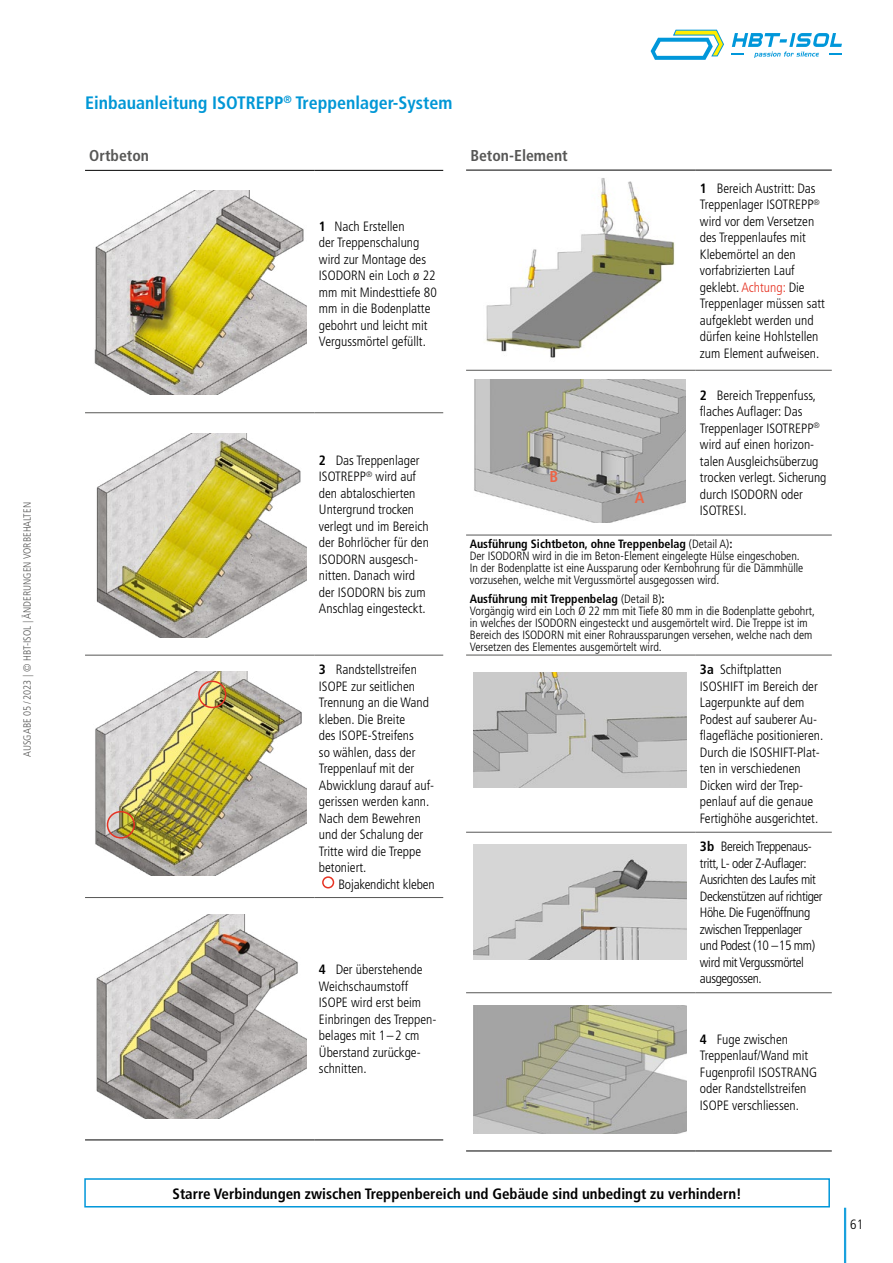
<style>
.page{position:relative;width:893px;height:1263px;background:#fff}
.page>*{position:absolute;margin:0;border:0;box-sizing:border-box;transform-origin:0 0}
.t1{font:700 condensed 18px "Frutiger LT Std";color:#0097d6}
.t2{font:700 condensed 15.75px "Frutiger LT Std";color:#575756}
.t3{font:700 condensed 15.75px "Frutiger LT Std";color:#ec6446}
.t4{font:700 condensed 15px "Frutiger LT Std";color:#000}
.t5{font:300 condensed 13.5px/16.5px "Frutiger LT Std";color:#000}
.t6{font:300 condensed 13.5px/16.5px "Frutiger LT Std";letter-spacing:-.03em;color:#000}
.t7{font:300 condensed 12px/12px "Frutiger LT Std";color:#000}
.t8{font:300 condensed 10.5px "Frutiger LT Std";letter-spacing:.005em;color:#575756}
.s1{font-weight:700}
.s2{color:#e63323}
</style>
<div class="page">
<svg style="left:732px;top:33px;width:110px;height:25px"></svg>
<svg style="left:651px;top:30px;width:73px;height:30px"></svg>
<hr style="left:844px;top:1208px;width:2px;height:55px;background:#0097da">
<img style="left:473px;top:672px;width:213px;height:115px">
<img style="left:473px;top:844px;width:213px;height:116px">
<img style="left:486px;top:178px;width:189px;height:180px">
<img style="left:474px;top:379px;width:212px;height:143px">
<img style="left:96px;top:915px;width:210px;height:204px">
<img style="left:95px;top:672px;width:211px;height:204px">
<img style="left:96px;top:433px;width:210px;height:204px">
<img style="left:94px;top:190px;width:212px;height:204px">
<img style="left:474px;top:1006px;width:213px;height:127px">
<div style="left:198px;top:681px;width:28px;height:27px;border:2px solid #e63323;border-radius:50%"></div>
<div style="left:107px;top:811px;width:28px;height:27px;border:2px solid #e63323;border-radius:50%"></div>
<hr style="left:466px;top:370px;width:230px;height:1px;background:#575756">
<hr style="left:696px;top:370px;width:136px;height:1px;background:#575756">
<hr style="left:466px;top:535px;width:230px;height:1px;background:#575756">
<hr style="left:696px;top:535px;width:136px;height:1px;background:#575756">
<hr style="left:466px;top:655px;width:230px;height:1px;background:#575756">
<hr style="left:696px;top:655px;width:136px;height:1px;background:#575756">
<hr style="left:696px;top:832px;width:136px;height:1px;background:#575756">
<hr style="left:466px;top:992px;width:230px;height:1px;background:#575756">
<hr style="left:696px;top:992px;width:136px;height:1px;background:#575756">
<hr style="left:466px;top:832px;width:230px;height:1px;background:#575756">
<hr style="left:466px;top:1151px;width:230px;height:1px;background:#000">
<hr style="left:696px;top:1151px;width:136px;height:1px;background:#000">
<hr style="left:466px;top:170px;width:230px;height:1px;background:#000">
<hr style="left:696px;top:170px;width:136px;height:1px;background:#000">
<hr style="left:85px;top:412px;width:230px;height:1px;background:#575756">
<hr style="left:315px;top:412px;width:128px;height:1px;background:#575756">
<hr style="left:85px;top:655px;width:230px;height:1px;background:#575756">
<hr style="left:315px;top:655px;width:128px;height:1px;background:#575756">
<hr style="left:85px;top:897px;width:230px;height:1px;background:#575756">
<hr style="left:315px;top:897px;width:128px;height:1px;background:#575756">
<hr style="left:85px;top:170px;width:230px;height:1px;background:#000">
<hr style="left:315px;top:170px;width:128px;height:1px;background:#000">
<hr style="left:85px;top:1140px;width:230px;height:1px;background:#000">
<hr style="left:315px;top:1140px;width:128px;height:1px;background:#000">
<div style="left:322px;top:876px;width:12px;height:12px;border:2px solid #e63323;border-radius:50%"></div>
<div style="left:84px;top:1178px;width:746px;height:29px;border:2px solid #0097da"></div>
<p class="t8" style="left:21px;top:757px;width:256px;rotate:-90deg">AUSGABE 05 / 2023 | © HBT-ISOL | ÄNDERUNGEN VORBEHALTEN</p>
<h1 class="t1" style="left:85px;top:92px;width:369px">Einbauanleitung ISOTREPP<sup>®</sup> Treppenlager-System</h1>
<p class="t2" style="left:89px;top:147px;width:61px">Ortbeton</p>
<p class="t5" style="left:319px;top:218px;width:119px"><span class="s1">1</span> Nach Erstellen<br>der Treppenschalung wird zur Montage des<br>ISODORN ein Loch ø 22 mm mit Mindesttiefe 80 mm in die Bodenplatte gebohrt und leicht mit<br>Vergussmörtel gefüllt.</p>
<p class="t5" style="left:319px;top:452px;width:112px"><span class="s1">2</span> Das Treppenlager<br>ISOTREPP<sup>®</sup> wird auf den abtaloschierten<br>Untergrund trocken verlegt und im Bereich der Bohrlöcher für den<br>ISODORN ausgesch&shy;nitten. Danach wird der ISODORN bis zum<br>Anschlag eingesteckt.</p>
<p class="t5" style="left:319px;top:661px;width:117px"><span class="s1">3</span> Randstellstreifen<br>ISOPE zur seitlichen<br>Trennung an die Wand kleben. Die Breite<br>des ISOPE-Streifens<br>so wählen, dass der<br>Treppenlauf mit der<br>Abwicklung darauf auf&shy;gerissen werden kann.<br>Nach dem Bewehren und der Schalung der<br>Tritte wird die Treppe betoniert.</p>
<p class="t5" style="left:338px;top:876px;width:98px">Bojakendicht kleben</p>
<p class="t5" style="left:319px;top:961px;width:119px"><span class="s1">4</span> Der überstehende<br>Weichschaumstoff<br>ISOPE wird erst beim<br>Einbringen des Treppen&shy;belages mit 1– 2 cm<br>Überstand zurückge&shy;schnitten.</p>
<p class="t2" style="left:470px;top:146px;width:99px">Beton-Element</p>
<p class="t3" style="left:549px;top:467px;width:10px">B</p>
<p class="t3" style="left:635px;top:488px;width:11px">A</p>
<p class="t5" style="left:700px;top:180px;width:127px"><span class="s1">1</span> Bereich Austritt: Das<br>Treppenlager ISOTREPP<sup>® </sup>wird vor dem Versetzen des Treppenlaufes mit<br>Klebemörtel an den vorfabrizierten Lauf geklebt. <span class="s2">Achtung:</span> Die<br>Treppenlager müssen satt aufgeklebt werden und dürfen keine Hohlstellen zum Element aufweisen.</p>
<p class="t5" style="left:700px;top:387px;width:128px"><span class="s1">2</span> Bereich Treppenfuss, flaches Auflager: Das<br>Treppenlager ISOTREPP<sup>® </sup>wird auf einen horizon&shy;talen Ausgleichsüberzug trocken verlegt. Sicherung durch ISODORN oder<br>ISOTRESI.</p>
<p class="t7" style="left:470px;top:538px;width:335px"><span class="s1">Ausführung Sichtbeton, ohne Treppenbelag</span> (Detail A)<span class="s1">:<br></span>Der ISODORN wird in die im Beton-Element eingelegte Hülse eingeschoben.<br>In der Bodenplatte ist eine Aussparung oder Kernbohrung für die Dämmhülle vorzusehen, welche mit Vergussmörtel ausgegossen wird.</p>
<p class="t7" style="left:470px;top:593px;width:347px"><span class="s1">Ausführung mit Treppenbelag</span> (Detail B)<span class="s1">:<br></span>Vorgängig wird ein Loch Ø 22 mm mit Tiefe 80 mm in die Bodenplatte gebohrt, in welches der ISODORN eingesteckt und ausgemörtelt wird. Die Treppe ist im Bereich des ISODORN mit einer Rohraussparungen versehen, welche nach dem Versetzen des Elementes ausgemörtelt wird.</p>
<p class="t5" style="left:700px;top:662px;width:125px"><span class="s1">3a</span> Schiftplatten<br>ISOSHIFT im Bereich der<br>Lagerpunkte auf dem<br>Podest auf sauberer Au&shy;flagefläche positionieren.<br>Durch die ISOSHIFT-Plat&shy;ten in verschiedenen<br>Dicken wird der Trep&shy;penlauf auf die genaue<br>Fertighöhe ausgerichtet.</p>
<p class="t6" style="left:700px;top:839px;width:124px"><span class="s1">3b</span> Bereich Treppenaus&shy;tritt, L- oder Z-Auflager:<br>Ausrichten des Laufes mit<br>Deckenstützen auf richtiger<br>Höhe. Die Fugenöffnung zwischen Treppenlager und Podest (10 –15 mm) wird mit Vergussmörtel ausgegossen.</p>
<p class="t5" style="left:700px;top:1031px;width:119px"><span class="s1">4</span> Fuge zwischen<br>Treppenlauf/Wand mit<br>Fugenprofil ISOSTRANG oder Randstellstreifen<br>ISOPE verschliessen.</p>
<p class="t4" style="left:173px;top:1185px;width:571px">Starre Verbindungen zwischen Treppenbereich und Gebäude sind unbedingt zu verhindern!</p>
<p class="t5" style="left:850px;top:1216px;width:14px">61</p>
</div>
